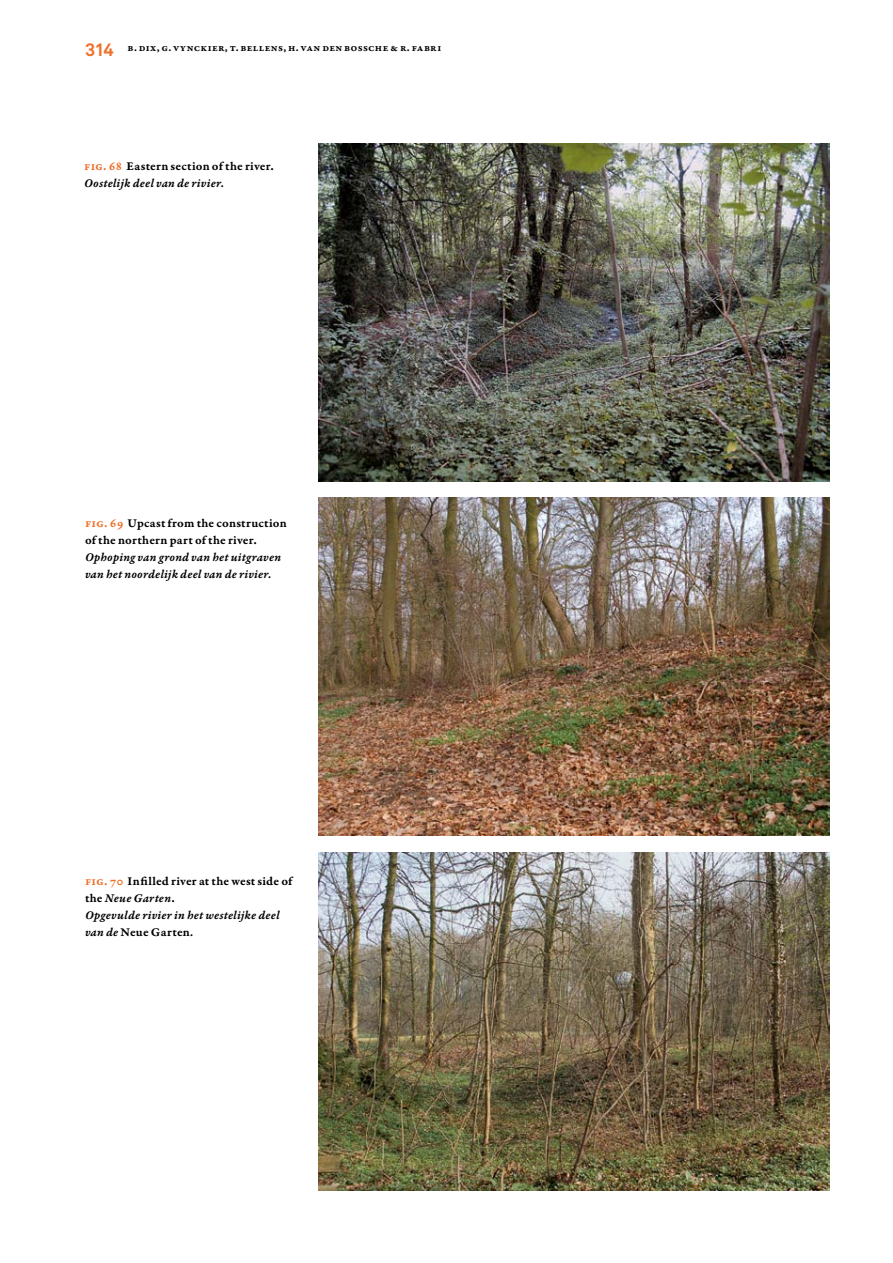
<style>
.page{position:relative;width:893px;height:1263px;background:#fff}
.page>*{position:absolute;margin:0;border:0;box-sizing:border-box;transform-origin:0 0}
.t1{font:12.6px/17px "Garamond Premr Pro Smbd Capt";letter-spacing:.015em;color:#000}
.t2{font:12.6px/17px "Garamond Premr Pro Smbd It Capt";letter-spacing:.015em;color:#000}
.t3{font:10.8px "Garamond Premr Pro Smbd Capt";letter-spacing:.025em;color:#000}
.s1{font-family:"Akkurat Std";font-weight:700;font-size:18px;color:#ee702a}
.s2{color:#ee702a}
.s3{font-family:"Garamond Premr Pro Smbd Capt"}
.s4{font-family:"Garamond Premr Pro Smbd It Capt"}
</style>
<div class="page">
<img style="left:319px;top:497px;width:510px;height:339px">
<img style="left:319px;top:852px;width:510px;height:339px">
<img style="left:319px;top:143px;width:510px;height:339px">
<p class="t3" style="left:85px;top:41px;width:358px"><span class="s1">314</span> B. Dix, G. Vynckier, T. Bellens, H. Van den Bossche &amp; R. Fabri</p>
<p class="t1" style="left:84px;top:158px;width:191px"><span class="s2">Fig. 68</span> Eastern section of the river.</p>
<p class="t2" style="left:84px;top:175px;width:141px">Oostelijk deel van de rivier.</p>
<p class="t1" style="left:85px;top:515px;width:203px"><span class="s2">Fig. 69</span> Upcast from the construction of the northern part of the river.</p>
<p class="t2" style="left:85px;top:549px;width:198px">Ophoping van grond van het uitgraven van het noordelijk deel van de rivier.</p>
<p class="t1" style="left:85px;top:872px;width:209px"><span class="s2">Fig. 70</span> Infilled river at the west side of</p>
<p class="t2" style="left:85px;top:890px;width:196px"><span class="s3">the</span> Neue Garten<span class="s3">.<br></span>Opgevulde rivier in het westelijke deel</p>
<p class="t1" style="left:85px;top:923px;width:110px"><span class="s4">van de</span> Neue Garten<span class="s4">.</span></p>
</div>
